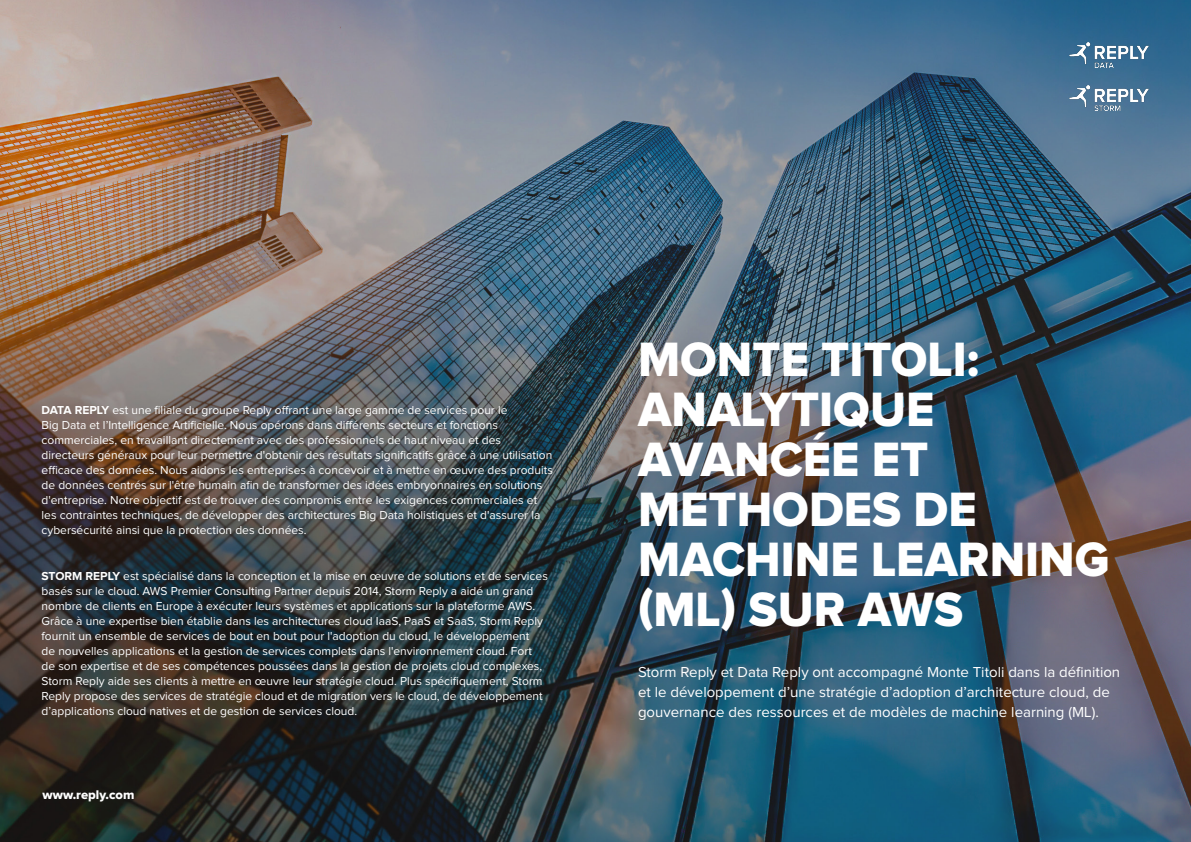
<style>
.page{position:relative;width:1191px;height:842px;background:#fff}
.page>*{position:absolute;margin:0;border:0;box-sizing:border-box;transform-origin:0 0}
.TITLE_50_withe{font:50px/50px "Proxima Nova Extrabld";color:#fff;scale:.96 1}
.EXECUTIVE_SUMMARY_gr{font:15px/20px "Proxima Nova";color:#fff}
.web_site_grey{font:13px "Proxima Nova Extrabld";color:#fff}
.Company_text_grey{font:12px/15px "Proxima Nova";color:#fff}
.s1{font-weight:700}
</style>
<div class="page">
<img style="left:0;top:0;width:1191px;height:842px">
<img style="left:1069px;top:43px;width:79px;height:25px">
<img style="left:1069px;top:86px;width:79px;height:25px">
<p class="Company_text_grey" style="left:42px;top:403px;width:513px"><span class="s1">DATA REPLY</span> est une filiale du groupe Reply offrant une large gamme de services pour le<br>Big Data et l’Intelligence Artificielle. Nous opérons dans différents secteurs et fonctions commerciales, en travaillant directement avec des professionnels de haut niveau et des directeurs généraux pour leur permettre d'obtenir des résultats significatifs grâce à une utilisation efficace des données. Nous aidons les entreprises à concevoir et à mettre en œuvre des produits de données centrés sur l'être humain afin de transformer des idées embryonnaires en solutions d'entreprise. Notre objectif est de trouver des compromis entre les exigences commerciales et les contraintes techniques, de développer des architectures Big Data holistiques et d'assurer la cybersécurité ainsi que la protection des données.</p>
<p class="Company_text_grey" style="left:42px;top:568px;width:508px"><span class="s1">STORM REPLY</span> est spécialisé dans la conception et la mise en œuvre de solutions et de services basés sur le cloud. AWS Premier Consulting Partner depuis 2014, Storm Reply a aidé un grand nombre de clients en Europe à exécuter leurs systèmes et applications sur la plateforme AWS.<br>Grâce à une expertise bien établie dans les architectures cloud IaaS, PaaS et SaaS, Storm Reply fournit un ensemble de services de bout en bout pour l'adoption du cloud, le développement<br>de nouvelles applications et la gestion de services complets dans l'environnement cloud. Fort de son expertise et de ses compétences poussées dans la gestion de projets cloud complexes, Storm Reply aide ses clients à mettre en œuvre leur stratégie cloud. Plus spécifiquement, Storm Reply propose des services de stratégie cloud et de migration vers le cloud, de développement d’applications cloud natives et de gestion de services cloud.</p>
<p class="web_site_grey" style="left:43px;top:789px;width:93px">www.reply.com</p>
<p class="TITLE_50_withe" style="left:638px;top:336px;width:492px">MONTE TITOLI:<br>ANALYTIQUE<br>AVANCÉE ET<br>METHODES DE<br>MACHINE LEARNING (ML) SUR AWS</p>
<p class="EXECUTIVE_SUMMARY_gr" style="left:638px;top:662px;width:484px">Storm Reply et Data Reply ont accompagné Monte Titoli dans la définition et le développement d’une stratégie d’adoption d’architecture cloud, de gouvernance des ressources et de modèles de machine learning (ML).</p>
</div>
